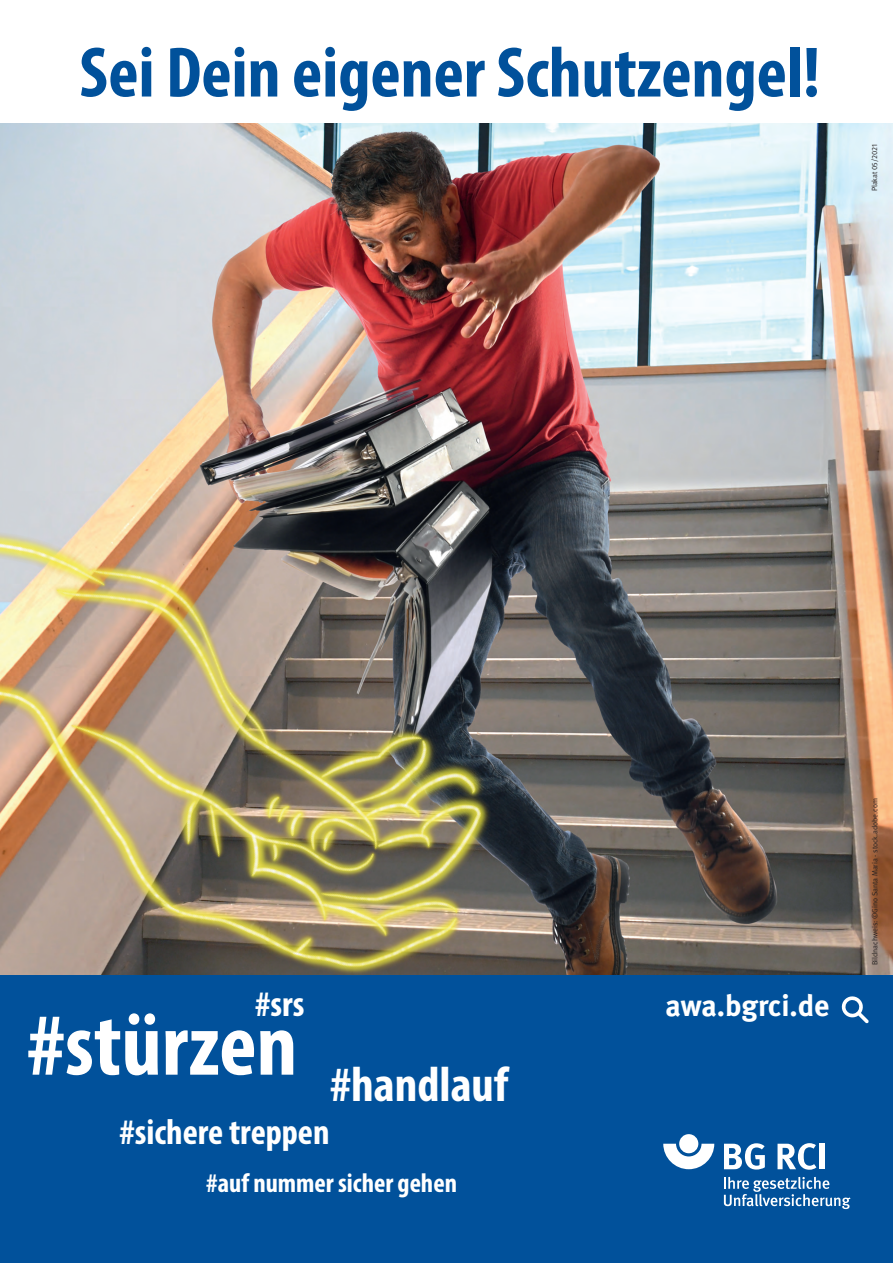
<style>
.page{position:relative;width:893px;height:1263px;background:#fff}
.page>*{position:absolute;margin:0;border:0;box-sizing:border-box;transform-origin:0 0}
.t1{font:700 condensed 72px "Myriad Pro";color:#01519b}
.t2{font:700 condensed 49.5px "Myriad Pro";color:#fff}
.t3{font:700 condensed 36px "Myriad Pro";color:#fff}
.t4{font:700 30px "DGUV Meta";letter-spacing:-.005em;color:#fff}
.t5{font:700 condensed 27px "Myriad Pro";color:#fff}
.t6{font:7.5px "DGUV Meta";color:#231f20}
</style>
<div class="page">
<img style="left:0;top:123px;width:893px;height:853px">
<div style="left:0;top:976px;width:893px;height:287px;background:#01519b"></div>
<svg style="left:663px;top:1144px;width:51px;height:25px"></svg>
<div style="left:679px;top:1134px;width:19px;height:19px;background:#fff;border-radius:50%"></div>
<svg style="left:724px;top:1143px;width:41px;height:26px"></svg>
<svg style="left:777px;top:1143px;width:39px;height:27px"></svg>
<div style="left:819px;top:1144px;width:6px;height:25px;background:#fff"></div>
<svg style="left:724px;top:1177px;width:126px;height:32px"></svg>
<svg style="left:841px;top:996px;width:28px;height:27px"></svg>
<img style="left:0;top:399px;width:575px;height:577px">
<h1 class="t1" style="left:79px;top:28px;width:742px">Sei Dein eigener Schutzengel!</h1>
<p class="t6" style="left:872px;top:191px;width:49px;rotate:-90deg">Plakat 05/2021</p>
<h3 class="t3" style="left:255px;top:981px;width:51px">#srs</h3>
<h3 class="t4" style="left:665px;top:988px;width:165px">awa.bgrci.de</h3>
<h2 class="t2" style="left:27px;top:1054px;width:483px"><sup>#stürzen</sup> #handlauf</h2>
<h3 class="t3" style="left:120px;top:1109px;width:211px">#sichere treppen</h3>
<h3 class="t5" style="left:206px;top:1166px;width:252px">#auf nummer sicher gehen</h3>
<p class="t6" style="left:870px;top:965px;width:169px;rotate:-90deg">Bildnachweis: ©Gino Santa Maria - stock.adobe.com</p>
</div>
